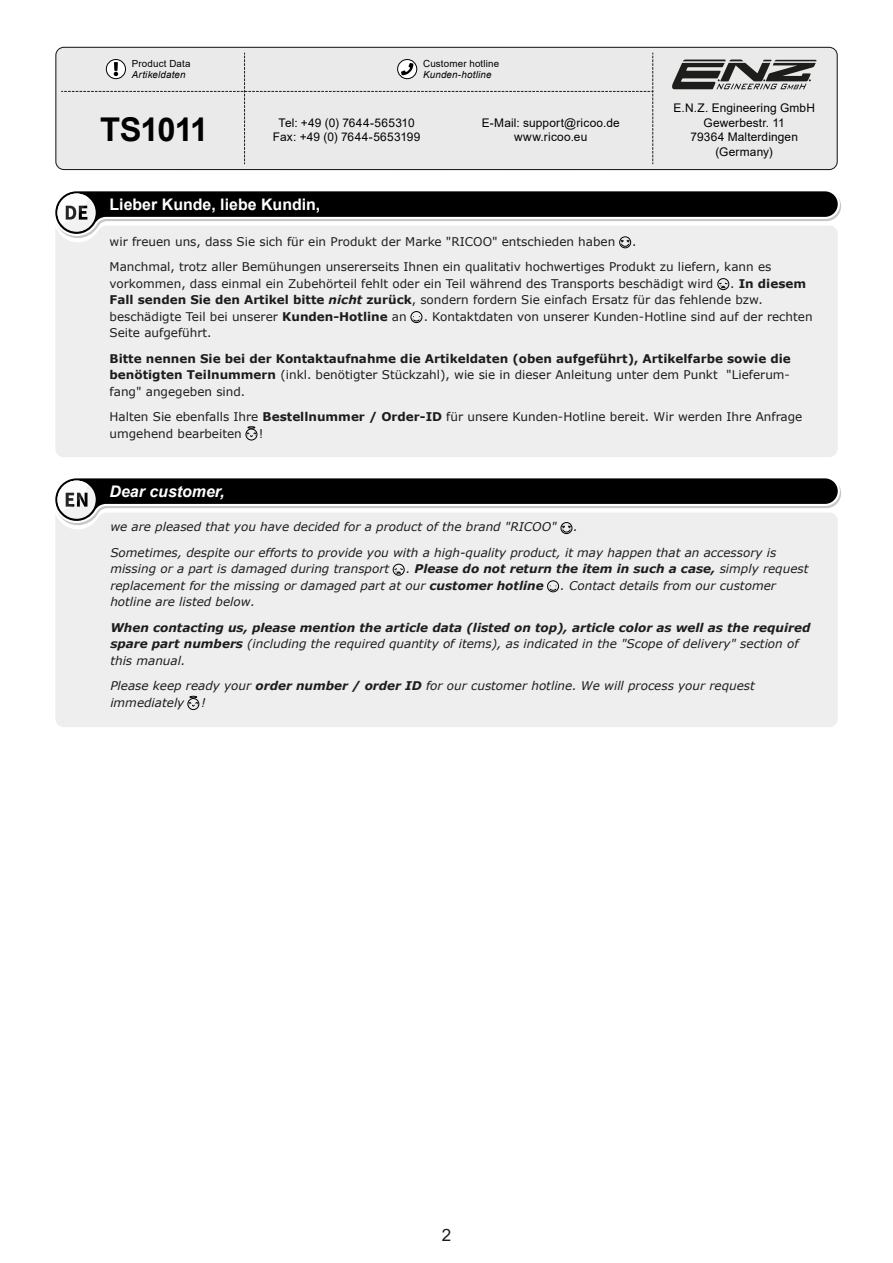
<style>
.page{position:relative;width:893px;height:1263px;background:#fff}
.page>*{position:absolute;margin:0;border:0;box-sizing:border-box;transform-origin:0 0}
.t1{font:700 32.7px "Arial";letter-spacing:-.035em;color:#010101}
.t2{font:16.95px "Arial";color:#1d1d1b}
.t3{font:700 15.9px "Arial";color:#fff}
.t4{font:italic 700 15.9px "Arial";color:#fff}
.t5{font:12px/16.5px "Verdana";color:#1d1d1b}
.t6{font:italic 12px/16.5px "Verdana";color:#1d1d1b}
.t7{font:700 12px/16.5px "Verdana";color:#1d1d1b;text-align:justify}
.t8{font:italic 700 12px/16.5px "Verdana";color:#1d1d1b}
.t9{font:11.85px/14.9px "Arial";letter-spacing:.015em;color:#010101;text-align:center}
.t10{font:9.75px "Arial";letter-spacing:.015em;color:#010101}
.t11{font:italic 9.75px "Arial";letter-spacing:.015em;color:#010101}
.s1{font-weight:700}
.s2{font-weight:700;font-style:italic}
.s3{font-weight:400}
</style>
<div class="page">
<div style="left:55px;top:533px;width:783px;height:194px;background:#eee"></div>
<div style="left:561px;top:522px;width:11px;height:12px;border:1px solid #000;border-radius:50%"></div>
<div style="left:393px;top:564px;width:11px;height:11px;border:1px solid #000;border-radius:50%"></div>
<svg style="left:394px;top:568px;width:9px;height:6px"></svg>
<div style="left:547px;top:580px;width:12px;height:12px;border:1px solid #000;border-radius:50%"></div>
<svg style="left:548px;top:585px;width:10px;height:6px"></svg>
<div style="left:188px;top:698px;width:11px;height:12px;border:1px solid #000;border-radius:50%"></div>
<svg style="left:188px;top:696px;width:10px;height:10px"></svg>
<svg style="left:55px;top:47px;width:783px;height:123px;background:#dbdbdb"></svg>
<svg style="left:672px;top:59px;width:145px;height:30px;background:#7e7e7d"></svg>
<div style="left:62px;top:53px;width:591px;height:111px;background:#eaeaea"></div>
<div style="left:55px;top:247px;width:783px;height:210px;background:#eee"></div>
<div style="left:619px;top:237px;width:12px;height:11px;border:1px solid #000;border-radius:50%"></div>
<div style="left:717px;top:278px;width:12px;height:12px;border:1px solid #000;border-radius:50%"></div>
<svg style="left:719px;top:282px;width:9px;height:7px"></svg>
<div style="left:411px;top:311px;width:11px;height:12px;border:1px solid #000;border-radius:50%"></div>
<svg style="left:412px;top:316px;width:9px;height:5px"></svg>
<div style="left:246px;top:429px;width:11px;height:11px;border:1px solid #000;border-radius:50%"></div>
<svg style="left:247px;top:426px;width:9px;height:11px"></svg>
<svg style="left:55px;top:191px;width:786px;height:56px;background:#858585"></svg>
<svg style="left:55px;top:478px;width:786px;height:55px"></svg>
<p class="t10" style="left:132px;top:57px;width:60px">Product Data</p>
<p class="t11" style="left:132px;top:68px;width:55px">Artikeldaten</p>
<h1 class="t1" style="left:100px;top:107px;width:110px">TS1011</h1>
<p class="t10" style="left:423px;top:57px;width:78px">Customer hotline</p>
<p class="t11" style="left:423px;top:68px;width:70px">Kunden-hotline</p>
<p class="t9" style="left:279px;top:115px;width:138px">Tel: +49 (0) 7644-565310</p>
<p class="t9" style="left:273px;top:130px;width:149px">Fax: +49 (0) 7644-5653199</p>
<p class="t9" style="left:482px;top:115px;width:140px">E-Mail: support@ricoo.de www.ricoo.eu</p>
<h3 class="t3" style="left:110px;top:193px;width:212px">Lieber Kunde, liebe Kundin,</h3>
<p class="t9" style="left:673px;top:100px;width:143px">E.N.Z. Engineering GmbH<br>Gewerbestr. 11<br>79364 Malterdingen (Germany)</p>
<p class="t5" style="left:110px;top:233px;width:507px">wir freuen uns, dass Sie sich für ein Produkt der Marke "RICOO" entschieden haben</p>
<p class="t5" style="left:110px;top:229px;width:663px;line-height:25.5px;text-indent:523px">.<br>Manchmal, trotz aller Bemühungen unsererseits Ihnen ein qualitativ hochwertiges Produkt zu liefern, kann es</p>
<p class="t5" style="left:110px;top:275px;width:605px">vorkommen, dass einmal ein Zubehörteil fehlt oder ein Teil während des Transports beschädigt wird</p>
<p class="t5" style="left:110px;top:275px;width:698px;text-indent:621px">. <span class="s1">In diesem<br>Fall senden Sie den Artikel bitte</span> <span class="s2">nicht</span> <span class="s1">zurück</span>, sondern fordern Sie einfach Ersatz für das fehlende bzw. beschädigte Teil bei unserer <span class="s1">Kunden-Hotline</span> an</p>
<p class="t5" style="left:424px;top:308px;width:390px">. Kontaktdaten von unserer Kunden-Hotline sind auf der rechten</p>
<p class="t5" style="left:110px;top:325px;width:104px">Seite aufgeführt.</p>
<p class="t7" style="left:110px;top:350px;width:683px">Bitte nennen Sie bei der Kontaktaufnahme die Artikeldaten (oben aufgeführt), Artikelfarbe sowie die benötigten Teilnummern <span class="s3">(inkl. benötigter Stückzahl), wie sie in dieser Anleitung unter dem Punkt "Lieferum&shy;fang" angegeben sind.</span></p>
<p class="t5" style="left:110px;top:409px;width:694px">Halten Sie ebenfalls Ihre <span class="s1">Bestellnummer / Order-ID</span> für unsere Kunden-Hotline bereit. Wir werden Ihre Anfrage umgehend bearbeiten</p>
<p class="t5" style="left:259px;top:425px;width:6px">!</p>
<h3 class="t4" style="left:110px;top:481px;width:117px">Dear customer,</h3>
<p class="t6" style="left:110px;top:519px;width:448px">we are pleased that you have decided for a product of the brand "RICOO"</p>
<p class="t6" style="left:110px;top:514px;width:667px;line-height:25.5px;text-indent:463px">.<br>Sometimes, despite our efforts to provide you with a high-quality product, it may happen that an accessory is</p>
<p class="t6" style="left:110px;top:561px;width:280px">missing or a part is damaged during transport</p>
<p class="t6" style="left:110px;top:561px;width:700px;text-indent:296px">. <span class="s1">Please do not return the item in such a case,</span> simply request replacement for the missing or damaged part at our <span class="s1">customer hotline</span></p>
<p class="t6" style="left:560px;top:577px;width:217px">. Contact details from our customer</p>
<p class="t6" style="left:110px;top:594px;width:146px">hotline are listed below.</p>
<p class="t8" style="left:110px;top:619px;width:702px">When contacting us, please mention the article data (listed on top), article color as well as the required spare part numbers <span class="s3">(including the required quantity of items), as indicated in the "Scope of delivery" section of this manual.</span></p>
<p class="t6" style="left:110px;top:678px;width:646px">Please keep ready your <span class="s1">order number / order ID</span> for our customer hotline. We will process your request immediately</p>
<p class="t6" style="left:201px;top:694px;width:6px">!</p>
<h2 class="t2" style="left:442px;top:1223px;width:11px">2</h2>
</div>
